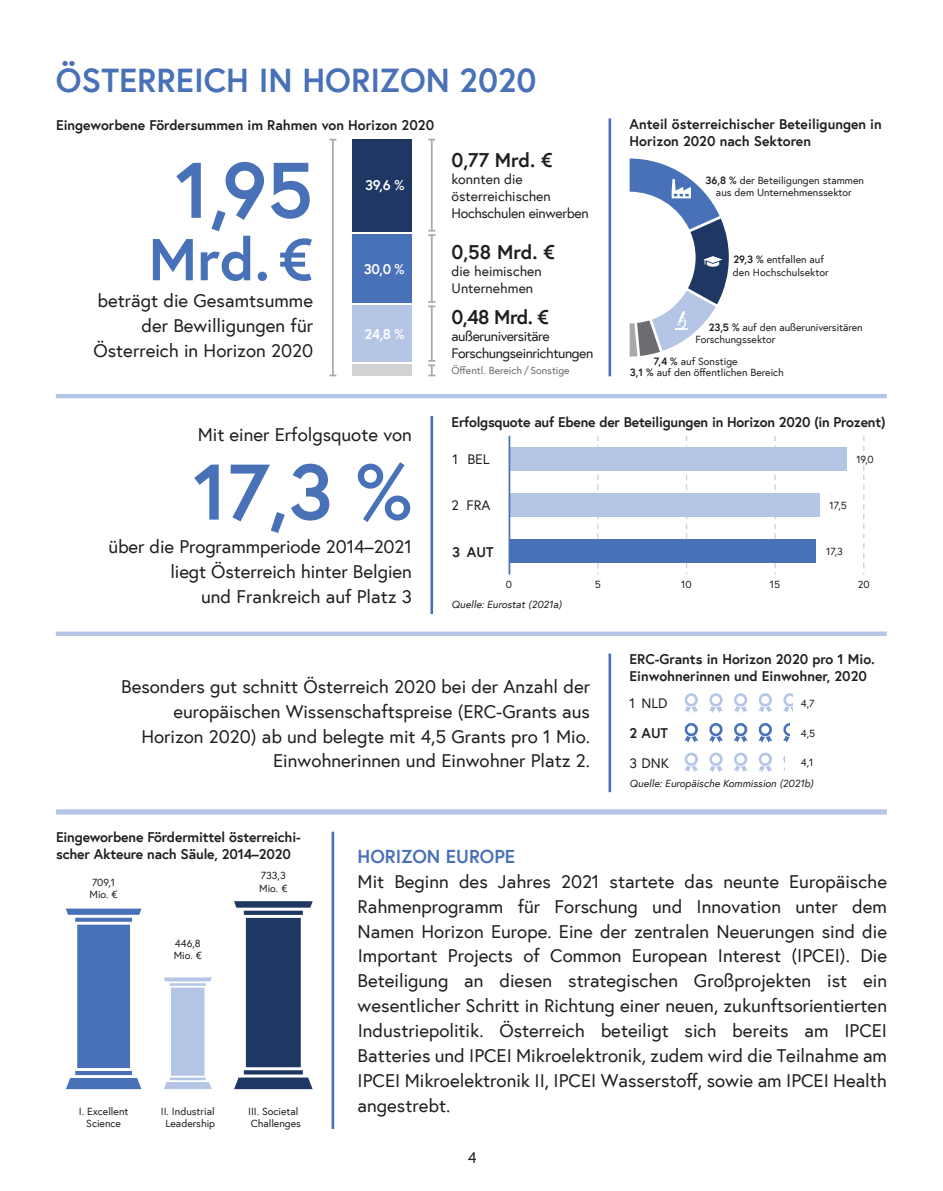
<style>
.page{position:relative;width:943px;height:1191px;background:#fff}
.page>*{position:absolute;margin:0;border:0;box-sizing:border-box;transform-origin:0 0}
.t1{font:700 78.58px "Europa Austria";color:#4871b8}
.t2{font:700 58.98px "Europa Austria";color:#4871b8}
.t3{font:700 33.25px "Europa Austria";color:#4871b8}
.t4{font:700 19.78px "Europa Austria";letter-spacing:-.015em;color:#231f20}
.t5{font:18.72px/24.8px "Europa Austria";color:#231f20;text-align:right}
.t6{font:700 18.72px "Europa Austria";color:#4871b8}
.t7{font:15.75px "Europa Austria";color:#231f20}
.t8{font:700 14px/16.8px "Europa Austria";color:#231f20}
.t9{font:14px/16.8px "Europa Austria";color:#231f20}
.t10{font:14px/16.8px "Europa Austria";letter-spacing:-.025em;color:#231f20}
.t11{font:700 14px "Europa Austria";color:#fff}
.t12{font:10.5px/12.6px "Europa Austria";color:#231f20}
.t13{font:italic 10.5px "Europa Austria";color:#231f20}
.t14{font:10.5px "Europa Austria";color:#6c6d70}
.s1{font-weight:700}
</style>
<div class="page">
<hr style="left:331px;top:831px;width:3px;height:298px;background:#4871b8">
<hr style="left:430px;top:416px;width:3px;height:198px;background:#4871b8">
<svg style="left:863px;top:436px;width:1px;height:138px"></svg>
<svg style="left:597px;top:436px;width:1px;height:138px"></svg>
<svg style="left:686px;top:436px;width:1px;height:138px"></svg>
<svg style="left:774px;top:436px;width:1px;height:138px"></svg>
<div style="left:509px;top:540px;width:307px;height:23px;background:#4871b8"></div>
<div style="left:509px;top:493px;width:310px;height:23px;background:#b5c5e5"></div>
<div style="left:509px;top:447px;width:337px;height:23px;background:#b5c5e5"></div>
<hr style="left:508px;top:436px;width:2px;height:138px;background:#4871b8">
<hr style="left:608px;top:653px;width:3px;height:139px;background:#4871b8">
<hr style="left:56px;top:394px;width:830px;height:4px;background:#b5c5e5">
<div style="left:56px;top:809px;width:831px;height:5px;background:#b5c5e5"></div>
<div style="left:56px;top:631px;width:830px;height:5px;background:#b5c5e5"></div>
<hr style="left:608px;top:118px;width:3px;height:258px;background:#4871b8">
<svg style="left:329px;top:374px;width:7px;height:2px"></svg>
<hr style="left:332px;top:140px;width:2px;height:235px;background:#a8a9ad">
<hr style="left:431px;top:140px;width:1px;height:91px;background:#a8a9ad">
<svg style="left:428px;top:230px;width:7px;height:6px"></svg>
<hr style="left:431px;top:235px;width:1px;height:67px;background:#a8a9ad">
<svg style="left:428px;top:301px;width:7px;height:6px"></svg>
<hr style="left:431px;top:306px;width:1px;height:55px;background:#a8a9ad">
<svg style="left:428px;top:360px;width:7px;height:16px"></svg>
<div style="left:353px;top:364px;width:59px;height:12px;background:#d1d2d4"></div>
<div style="left:352px;top:305px;width:60px;height:57px;background:#b5c5e5"></div>
<div style="left:352px;top:234px;width:60px;height:69px;background:#4871b8"></div>
<div style="left:352px;top:139px;width:60px;height:92px;background:#1e3763"></div>
<svg style="left:684px;top:693px;width:14px;height:20px"></svg>
<svg style="left:709px;top:693px;width:14px;height:20px"></svg>
<svg style="left:734px;top:693px;width:13px;height:20px"></svg>
<svg style="left:758px;top:693px;width:14px;height:20px"></svg>
<svg style="left:783px;top:693px;width:10px;height:20px"></svg>
<svg style="left:684px;top:723px;width:14px;height:19px"></svg>
<svg style="left:709px;top:723px;width:14px;height:19px"></svg>
<svg style="left:734px;top:723px;width:13px;height:19px"></svg>
<svg style="left:758px;top:723px;width:14px;height:19px"></svg>
<svg style="left:783px;top:723px;width:7px;height:19px"></svg>
<svg style="left:684px;top:752px;width:14px;height:20px"></svg>
<svg style="left:709px;top:752px;width:14px;height:20px"></svg>
<svg style="left:734px;top:752px;width:13px;height:20px"></svg>
<svg style="left:758px;top:752px;width:14px;height:20px"></svg>
<svg style="left:629px;top:158px;width:99px;height:198px"></svg>
<svg style="left:66px;top:908px;width:75px;height:181px"></svg>
<svg style="left:234px;top:901px;width:79px;height:188px"></svg>
<svg style="left:164px;top:977px;width:48px;height:112px"></svg>
<h3 class="t3" style="left:56px;top:66px;width:482px">ÖSTERREICH IN HORIZON 2020</h3>
<p class="t8" style="left:56px;top:117px;width:379px">Eingeworbene Fördersummen im Rahmen von Horizon 2020</p>
<h1 class="t1" style="left:175px;top:156px;width:139px">1,95</h1>
<h2 class="t2" style="left:148px;top:234px;width:166px">Mrd. €</h2>
<p class="t5" style="left:93px;top:289px;width:221px">beträgt die Gesamtsumme der Bewilligungen für<br>Österreich in Horizon 2020</p>
<p class="t8" style="left:629px;top:117px;width:254px">Anteil österreichischer Beteiligungen in<br>Horizon 2020 nach Sektoren</p>
<p class="t12" style="left:705px;top:174px;width:160px;text-align:center"><span class="s1">36,8 %</span> der Beteiligungen stammen aus dem Unternehmenssektor</p>
<p class="t4" style="left:451px;top:152px;width:103px">0,77 Mrd. €</p>
<p class="t9" style="left:451px;top:172px;width:139px">konnten die österreichischen<br>Hochschulen einwerben</p>
<p class="t4" style="left:451px;top:243px;width:105px">0,58 Mrd. €</p>
<p class="t9" style="left:451px;top:263px;width:92px">die heimischen<br>Unternehmen</p>
<p class="t4" style="left:451px;top:308px;width:99px">0,48 Mrd. €</p>
<p class="t10" style="left:451px;top:328px;width:143px">außeruniversitäre<br>Forschungseinrichtungen</p>
<p class="t14" style="left:451px;top:366px;width:120px">Öffentl. Bereich / Sonstige</p>
<p class="t11" style="left:365px;top:179px;width:41px">39,6 %</p>
<p class="t12" style="left:733px;top:254px;width:97px"><span class="s1">29,3 %</span> entfallen auf den Hochschulsektor</p>
<p class="t11" style="left:364px;top:263px;width:42px">30,0 %</p>
<p class="t12" style="left:708px;top:321px;width:155px"><span class="s1">23,5 %</span> auf den außeruniversitären</p>
<p class="t12" style="left:630px;top:355px;width:156px;line-height:11.9px;text-indent:24px"><span class="s1">7,4 %</span> auf Sonstige<br><span class="s1">3,1 %</span> auf den öffentlichen Bereich</p>
<p class="t8" style="left:451px;top:414px;width:435px">Erfolgsquote auf Ebene der Beteiligungen in Horizon 2020 (in Prozent)</p>
<p class="t11" style="left:364px;top:328px;width:42px">24,8 %</p>
<p class="t12" style="left:695px;top:334px;width:81px">Forschungssektor</p>
<p class="t5" style="left:198px;top:423px;width:216px">Mit einer Erfolgsquote von</p>
<h1 class="t1" style="left:193px;top:458px;width:220px">17,3 %</h1>
<p class="t5" style="left:108px;top:535px;width:305px">über die Programmperiode 2014–2021 liegt Österreich hinter Belgien<br>und Frankreich auf Platz 3</p>
<p class="t10" style="left:452px;top:452px;width:39px">1 BEL</p>
<p class="t12" style="left:856px;top:453px;width:19px">19,0</p>
<p class="t10" style="left:451px;top:498px;width:40px">2 FRA</p>
<p class="t12" style="left:829px;top:500px;width:19px">17,5</p>
<p class="t8" style="left:452px;top:544px;width:43px">3 AUT</p>
<p class="t12" style="left:826px;top:546px;width:18px">17,3</p>
<p class="t12" style="left:506px;top:579px;width:8px">0</p>
<p class="t12" style="left:595px;top:579px;width:8px">5</p>
<p class="t12" style="left:681px;top:579px;width:12px">10</p>
<p class="t12" style="left:770px;top:579px;width:12px">15</p>
<p class="t12" style="left:857px;top:579px;width:13px">20</p>
<p class="t13" style="left:451px;top:597px;width:112px">Quelle: Eurostat (2021a)</p>
<p class="t5" style="left:121px;top:675px;width:470px">Besonders gut schnitt Österreich 2020 bei der Anzahl der europäischen Wissenschaftspreise (ERC-Grants aus Horizon 2020) ab und belegte mit 4,5 Grants pro 1 Mio.<br>Einwohnerinnen und Einwohner Platz 2.</p>
<p class="t8" style="left:629px;top:652px;width:247px">ERC-Grants in Horizon 2020 pro 1 Mio.<br>Einwohnerinnen und Einwohner, 2020</p>
<p class="t10" style="left:629px;top:696px;width:40px">1 NLD</p>
<p class="t12" style="left:800px;top:698px;width:15px">4,7</p>
<p class="t8" style="left:629px;top:725px;width:40px">2 AUT</p>
<p class="t12" style="left:801px;top:727px;width:16px">4,5</p>
<p class="t10" style="left:629px;top:755px;width:41px">3 DNK</p>
<p class="t12" style="left:801px;top:757px;width:14px">4,1</p>
<p class="t13" style="left:629px;top:776px;width:185px">Quelle: Europäische Kommission (2021b)</p>
<p class="t8" style="left:56px;top:830px;width:246px">Eingeworbene Fördermittel österreichi&shy;scher Akteure nach Säule, 2014–2020</p>
<p class="t12" style="left:261px;top:870px;width:26px">733,3</p>
<p class="t12" style="left:92px;top:876px;width:24px">709,1</p>
<p class="t12" style="left:259px;top:882px;width:30px">Mio. €</p>
<p class="t12" style="left:90px;top:889px;width:30px">Mio. €</p>
<p class="t12" style="left:174px;top:937px;width:30px">446,8<br>Mio. €</p>
<p class="t12" style="left:79px;top:1105px;width:51px">I. Excellent</p>
<p class="t12" style="left:161px;top:1105px;width:55px">II. Industrial</p>
<p class="t12" style="left:248px;top:1105px;width:52px">III. Societal</p>
<p class="t12" style="left:86px;top:1118px;width:36px">Science</p>
<p class="t12" style="left:165px;top:1118px;width:51px">Leadership</p>
<p class="t12" style="left:251px;top:1118px;width:52px">Challenges</p>
<p class="t6" style="left:357px;top:848px;width:159px">HORIZON EUROPE</p>
<p class="t5" style="left:357px;top:870px;width:531px;text-align:justify">Mit Beginn des Jahres 2021 startete das neunte Europäische Rahmenprogramm für Forschung und Innovation unter dem Namen Horizon Europe. Eine der zentralen Neuerungen sind die Important Projects of Common European Interest (IPCEI). Die Beteiligung an diesen strategischen Großprojekten ist ein wesentlicher Schritt in Richtung einer neuen, zukunftsorientierten Industriepolitik. Österreich beteiligt sich bereits am IPCEI Batteries und IPCEI Mikroelektronik, zudem wird die Teilnahme am IPCEI Mikroelektronik II, IPCEI Wasserstoff, sowie am IPCEI Health angestrebt.</p>
<p class="t7" style="left:468px;top:1150px;width:10px">4</p>
</div>
